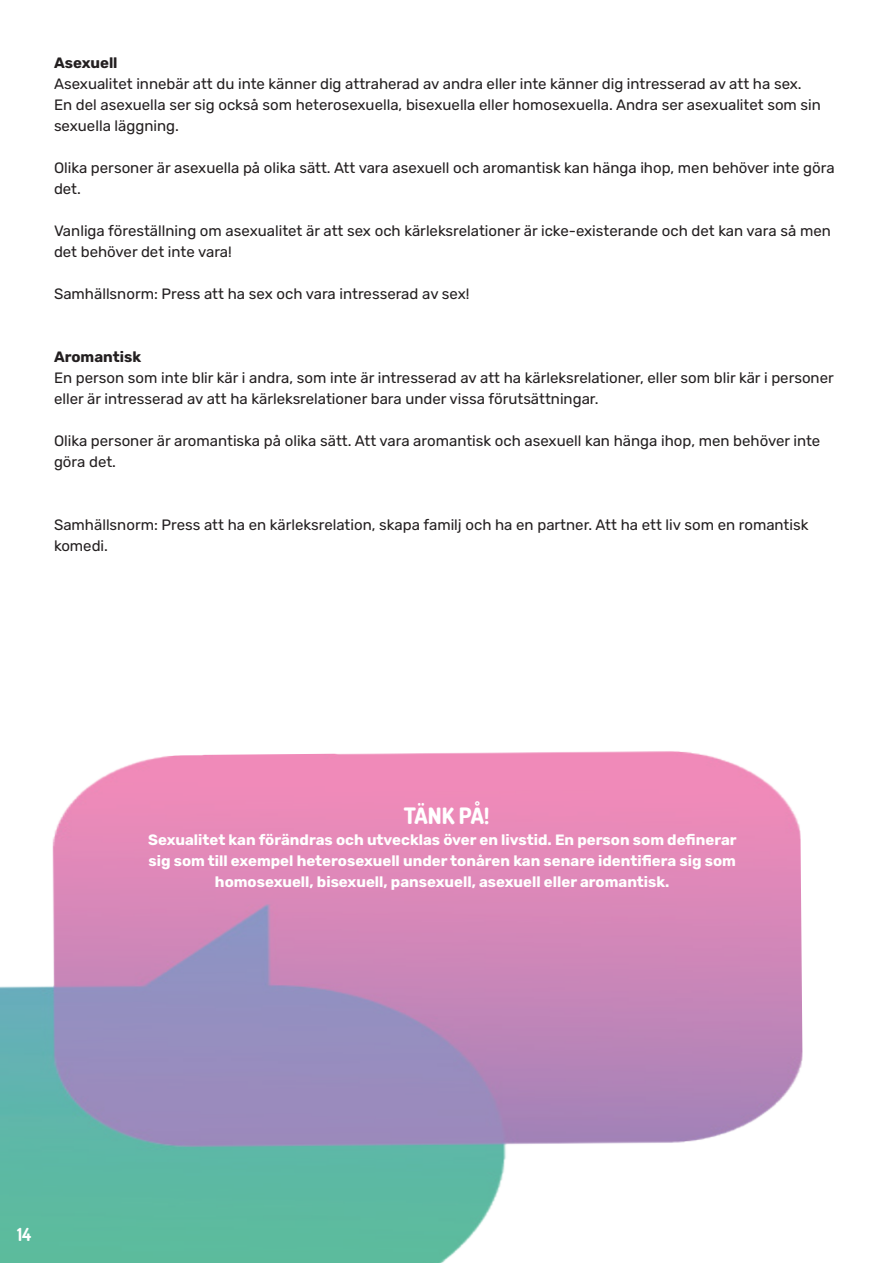
<style>
.page{position:relative;width:893px;height:1263px;background:#fff}
.page>*{position:absolute;margin:0;border:0;box-sizing:border-box;transform-origin:0 0}
.t1{font:800 22.5px "Dosis";letter-spacing:-.02em;color:#fff}
.t2{font:700 18px "Dosis";color:#fff}
.t3{font:15px/21px "Rubik";color:#231f20}
.t4{font:700 15px/21px "Rubik";color:#fff;text-align:center}
.t5{font:700 15px "Rubik";color:#231f20}
</style>
<div class="page">
<img style="left:0;top:751px;width:803px;height:512px">
<p class="t5" style="left:54px;top:54px;width:65px">Asexuell</p>
<p class="t3" style="left:54px;top:74px;width:768px">Asexualitet innebär att du inte känner dig attraherad av andra eller inte känner dig intresserad av att ha sex.<br>En del asexuella ser sig också som heterosexuella, bisexuella eller homosexuella. Andra ser asexualitet som sin sexuella läggning.</p>
<p class="t3" style="left:54px;top:158px;width:782px">Olika personer är asexuella på olika sätt. Att vara asexuell och aromantisk kan hänga ihop, men behöver inte göra det.</p>
<p class="t3" style="left:54px;top:221px;width:778px">Vanliga föreställning om asexualitet är att sex och kärleksrelationer är icke-existerande och det kan vara så men det behöver det inte vara!</p>
<p class="t3" style="left:54px;top:284px;width:417px">Samhällsnorm: Press att ha sex och vara intresserad av sex!</p>
<p class="t5" style="left:54px;top:348px;width:89px">Aromantisk</p>
<p class="t3" style="left:54px;top:368px;width:781px">En person som inte blir kär i andra, som inte är intresserad av att ha kärleksrelationer, eller som blir kär i personer eller är intresserad av att ha kärleksrelationer bara under vissa förutsättningar.</p>
<p class="t3" style="left:54px;top:431px;width:768px">Olika personer är aromantiska på olika sätt. Att vara aromantisk och asexuell kan hänga ihop, men behöver inte göra det.</p>
<p class="t3" style="left:54px;top:515px;width:756px">Samhällsnorm: Press att ha en kärleksrelation, skapa familj och ha en partner. Att ha ett liv som en romantisk komedi.</p>
<p class="t1" style="left:404px;top:801px;width:87px">TÄNK PÅ!</p>
<p class="t4" style="left:148px;top:830px;width:590px">Sexualitet kan förändras och utvecklas över en livstid. En person som definerar sig som till exempel heterosexuell under tonåren kan senare identifiera sig som homosexuell, bisexuell, pansexuell, asexuell eller aromantisk.</p>
<p class="t2" style="left:17px;top:1223px;width:16px">14</p>
</div>
